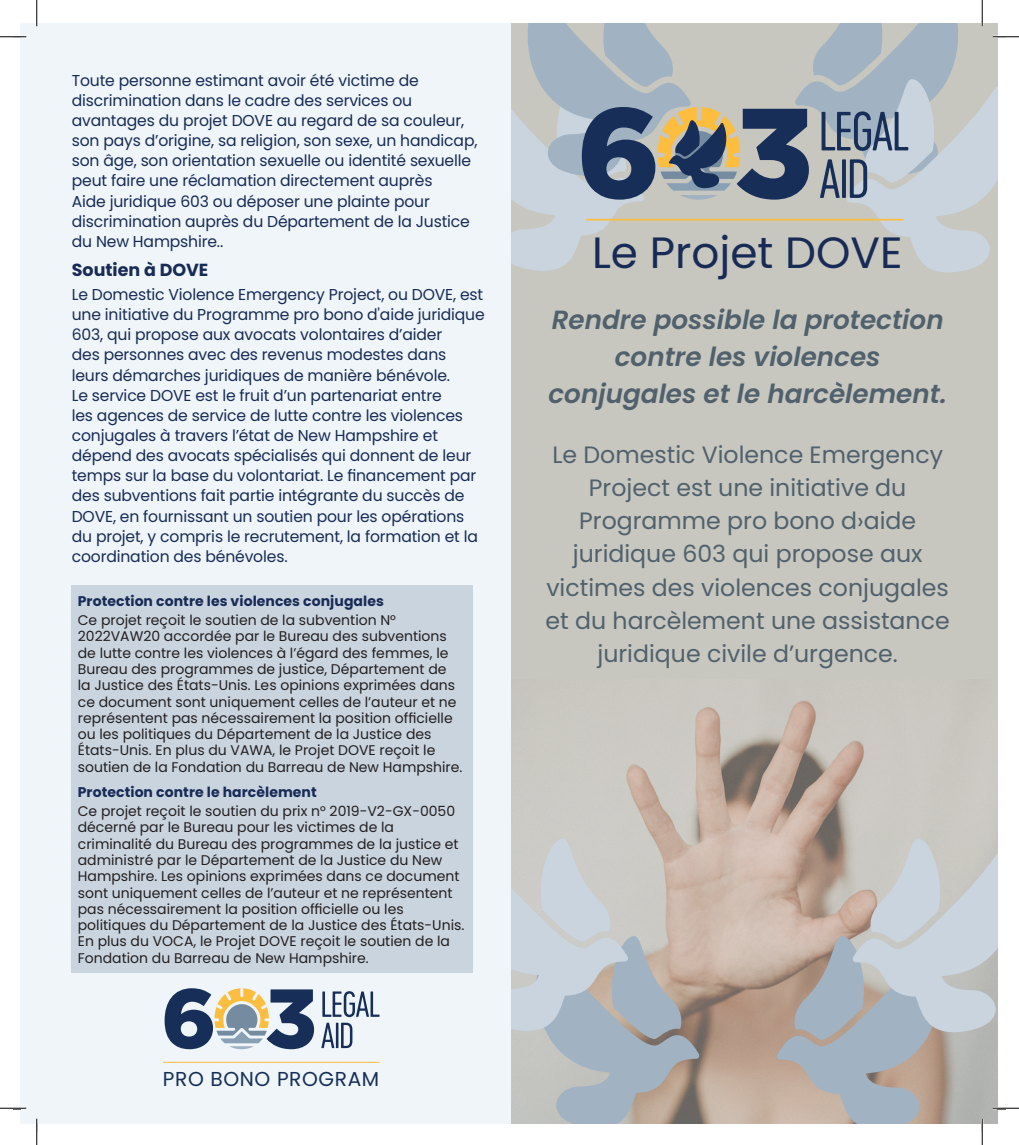
<style>
.page{position:relative;width:1019px;height:1145px;background:#fff}
.page>*{position:absolute;margin:0;border:0;box-sizing:border-box;transform-origin:0 0}
.t1{font:43.75px "Poppins";color:#182b56}
.t2{font:italic 600 26.25px/36.8px "Poppins";color:#50616d;text-align:center}
.t3{font:23.62px/33.2px "Poppins";color:#50616d;text-align:center}
.t4{font:20.12px "Poppins";letter-spacing:.03em;color:#172f58}
.t5{font:700 17.5px "Poppins";color:#182b56}
.t6{font:15.75px/20.1px "Poppins";letter-spacing:-.01em;color:#182b56}
.t7{font:14px/16.3px "Poppins";color:#231f20}
.t8{font:700 14px "Poppins";letter-spacing:.005em;color:#182b56}
</style>
<div class="page">
<img style="left:511px;top:678px;width:486px;height:445px">
<svg style="left:511px;top:838px;width:188px;height:285px"></svg>
<div style="left:509px;top:24px;width:488px;height:654px;background:#c7c6bf"></div>
<div style="left:21px;top:24px;width:490px;height:1099px;background:#eff5f9"></div>
<div style="left:71px;top:585px;width:401px;height:387px;background:#c9d4df"></div>
<svg style="left:165px;top:988px;width:149px;height:61px"></svg>
<svg style="left:321px;top:991px;width:58px;height:57px"></svg>
<hr style="left:163px;top:1061px;width:216px;height:1px;background:#fdbe3f">
<hr style="left:36px;top:0;width:2px;height:26px;background:#fff">
<svg style="left:0;top:36px;width:26px;height:2px"></svg>
<svg style="left:0;top:1107px;width:26px;height:2px"></svg>
<svg style="left:36px;top:0;width:1px;height:26px"></svg>
<svg style="left:36px;top:1118px;width:2px;height:26px"></svg>
<svg style="left:476px;top:0;width:542px;height:272px"></svg>
<svg style="left:776px;top:838px;width:242px;height:306px"></svg>
<p class="t6" style="left:72px;top:70px;width:407px">Toute personne estimant avoir été victime de discrimination dans le cadre des services ou avantages du projet DOVE au regard de sa couleur, son pays d’origine, sa religion, son sexe, un handicap, son âge, son orientation sexuelle ou identité sexuelle peut faire une réclamation directement auprès<br>Aide juridique 603 ou déposer une plainte pour discrimination auprès du Département de la Justice du New Hampshire..</p>
<p class="t5" style="left:72px;top:260px;width:138px">Soutien à DOVE</p>
<p class="t6" style="left:72px;top:284px;width:414px">Le Domestic Violence Emergency Project, ou DOVE, est une initiative du Programme pro bono d'aide juridique 603, qui propose aux avocats volontaires d’aider<br>des personnes avec des revenus modestes dans leurs démarches juridiques de manière bénévole.<br>Le service DOVE est le fruit d’un partenariat entre<br>les agences de service de lutte contre les violences conjugales à travers l’état de New Hampshire et dépend des avocats spécialisés qui donnent de leur temps sur la base du volontariat. Le financement par des subventions fait partie intégrante du succès de DOVE, en fournissant un soutien pour les opérations du projet, y compris le recrutement, la formation et la coordination des bénévoles.</p>
<p class="t8" style="left:78px;top:593px;width:307px">Protection contre les violences conjugales</p>
<p class="t7" style="left:78px;top:612px;width:386px">Ce projet reçoit le soutien de la subvention N° 2022VAW20 accordée par le Bureau des subventions de lutte contre les violences à l’égard des femmes, le Bureau des programmes de justice, Département de la Justice des États-Unis. Les opinions exprimées dans ce document sont uniquement celles de l’auteur et ne représentent pas nécessairement la position officielle ou les politiques du Département de la Justice des États-Unis. En plus du VAWA, le Projet DOVE reçoit le soutien de la Fondation du Barreau de New Hampshire.</p>
<p class="t8" style="left:78px;top:784px;width:240px">Protection contre le harcèlement</p>
<p class="t7" style="left:78px;top:803px;width:388px">Ce projet reçoit le soutien du prix n° 2019-V2-GX-0050 décerné par le Bureau pour les victimes de la criminalité du Bureau des programmes de la justice et administré par le Département de la Justice du New Hampshire. Les opinions exprimées dans ce document sont uniquement celles de l’auteur et ne représentent pas nécessairement la position officielle ou les politiques du Département de la Justice des États-Unis.<br>En plus du VOCA, le Projet DOVE reçoit le soutien de la Fondation du Barreau de New Hampshire.</p>
<p class="t4" style="left:163px;top:1067px;width:218px">PRO BONO PROGRAM</p>
<h1 class="t1" style="left:592px;top:227px;width:312px">Le Projet DOVE</h1>
<h2 class="t2" style="left:548px;top:302px;width:400px">Rendre possible la protection contre les violences conjugales et le harcèlement.</h2>
<h3 class="t3" style="left:545px;top:438px;width:405px">Le Domestic Violence Emergency<br>Project est une initiative du<br>Programme pro bono d›aide juridique 603 qui propose aux victimes des violences conjugales et du harcèlement une assistance juridique civile d’urgence.</h3>
</div>
